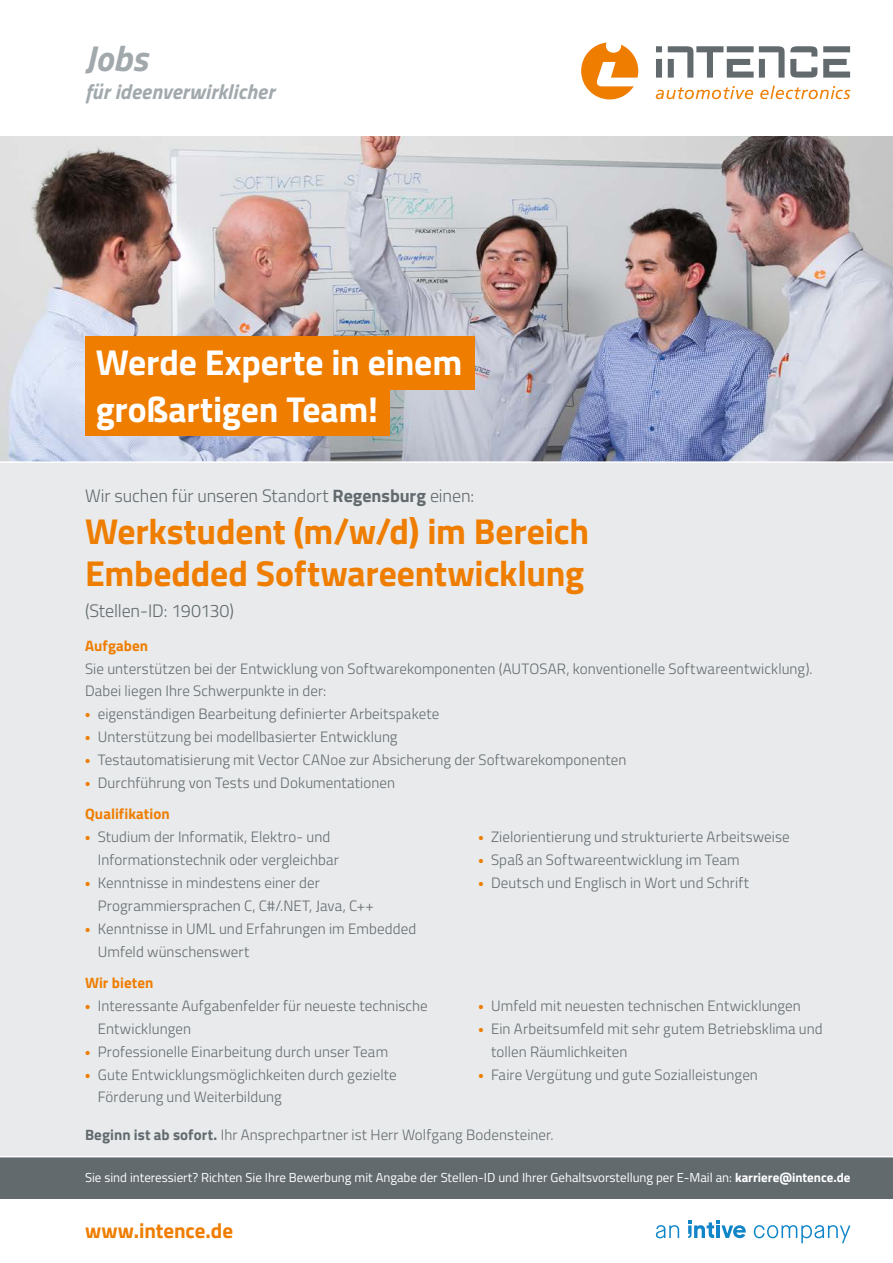
<style>
.page{position:relative;width:893px;height:1263px;background:#fff}
.page>*{position:absolute;margin:0;border:0;box-sizing:border-box;transform-origin:0 0}
.t1{font:700 36px/42px "Titillium Web";letter-spacing:-.005em;color:#ef7d00}
.t2{font:700 36px "Titillium Web";letter-spacing:-.005em;color:#fff}
.t3{font:italic 700 36px "Titillium Web";color:#a2a9ad}
.t4{font:italic 700 21px "Titillium Web";letter-spacing:.01em;color:#a2a9ad}
.t5{font:700 21px "Titillium Web";color:#ef7d00}
.t6{font:300 18px "Titillium Web";letter-spacing:-.005em;color:#626a6e}
.t7{font:300 15px/22.8px "Titillium Web";letter-spacing:.005em;color:#626a6e}
.t8{font:700 15px "Titillium Web";letter-spacing:.005em;color:#ef7d00}
.t9{font:12.9px "Titillium Web";color:#fff}
.s1{font-weight:700}
.s2{font-family:"Source Sans Pro";font-weight:700;color:#ef7d00}
.s3{font-weight:700;color:#ef7d00}
</style>
<div class="page">
<div style="left:0;top:136px;width:893px;height:1063px;background:#e8eaeb"></div>
<img style="left:0;top:136px;width:893px;height:325px">
<svg style="left:688px;top:1220px;width:58px;height:18px"></svg>
<svg style="left:754px;top:1225px;width:96px;height:18px"></svg>
<svg style="left:656px;top:1225px;width:23px;height:13px"></svg>
<svg style="left:656px;top:46px;width:6px;height:32px"></svg>
<svg style="left:668px;top:46px;width:149px;height:32px"></svg>
<svg style="left:823px;top:46px;width:27px;height:32px"></svg>
<svg style="left:581px;top:43px;width:57px;height:56px"></svg>
<svg style="left:656px;top:86px;width:194px;height:13px"></svg>
<div style="left:0;top:1157px;width:893px;height:42px;background:#626a6e"></div>
<hr style="left:0;top:461px;width:893px;height:2px;background:#fff">
<hr style="left:0;top:1156px;width:893px;height:1px;background:#fff">
<div style="left:85px;top:383px;width:304px;height:53px;background:#ef7d00"></div>
<div style="left:85px;top:336px;width:389px;height:53px;background:#ef7d00"></div>
<h1 class="t3" style="left:85px;top:30px;width:64px">Jobs</h1>
<h2 class="t4" style="left:85px;top:76px;width:191px">für ideenverwirklicher</h2>
<h1 class="t2" style="left:96px;top:335px;width:368px">Werde Experte in einem</h1>
<h1 class="t2" style="left:96px;top:381px;width:284px">großartigen Team!</h1>
<p class="t6" style="left:85px;top:482px;width:391px">Wir suchen für unseren Standort <span class="s1">Regensburg</span> einen:</p>
<h1 class="t1" style="left:85px;top:508px;width:506px">Werkstudent (m/w/d) im Bereich<br>Embedded Softwareentwicklung</h1>
<p class="t6" style="left:85px;top:598px;width:151px">(Stellen-ID: 190130)</p>
<p class="t8" style="left:85px;top:634px;width:65px">Aufgaben</p>
<p class="t7" style="left:85px;top:656px;width:729px">Sie unterstützen bei der Entwicklung von Softwarekomponenten (AUTOSAR, konventionelle Softwareentwicklung).<br>Dabei liegen Ihre Schwerpunkte in der:</p>
<p class="t7" style="left:85px;top:702px;width:356px"><span class="s2">•</span> eigenständigen Bearbeitung definierter Arbeitspakete</p>
<p class="t7" style="left:85px;top:725px;width:314px"><span class="s2">•</span> Unterstützung bei modellbasierter Entwicklung</p>
<p class="t7" style="left:85px;top:748px;width:543px"><span class="s2">•</span> Testautomatisierung mit Vector CANoe zur Absicherung der Softwarekomponenten</p>
<p class="t7" style="left:85px;top:766px;width:312px;line-height:31.3px"><span class="s2">•</span> Durchführung von Tests und Dokumentationen<br><span class="s3">Qualifikation</span></p>
<p class="t7" style="left:98px;top:825px;width:243px;text-indent:-13px"><span class="s2">•</span> Studium der Informatik, Elektro- und<br>Informationstechnik oder vergleichbar</p>
<p class="t7" style="left:98px;top:870px;width:277px;text-indent:-13px"><span class="s2">•</span> Kenntnisse in mindestens einer der<br>Programmiersprachen C, C#/.NET, Java, C++</p>
<p class="t7" style="left:98px;top:916px;width:320px;text-indent:-13px"><span class="s2">•</span> Kenntnisse in UML und Erfahrungen im Embedded<br>Umfeld wünschenswert</p>
<p class="t7" style="left:478px;top:825px;width:313px"><span class="s2">•</span> Zielorientierung und strukturierte Arbeitsweise</p>
<p class="t7" style="left:478px;top:848px;width:263px"><span class="s2">•</span> Spaß an Softwareentwicklung im Team</p>
<p class="t7" style="left:478px;top:870px;width:272px"><span class="s2">•</span> Deutsch und Englisch in Wort und Schrift</p>
<p class="t8" style="left:85px;top:971px;width:70px">Wir bieten</p>
<p class="t7" style="left:98px;top:993px;width:332px;text-indent:-13px"><span class="s2">•</span> Interessante Aufgabenfelder für neueste technische<br>Entwicklungen</p>
<p class="t7" style="left:85px;top:1039px;width:305px"><span class="s2">•</span> Professionelle Einarbeitung durch unser Team</p>
<p class="t7" style="left:98px;top:1062px;width:301px;text-indent:-13px"><span class="s2">•</span> Gute Entwicklungsmöglichkeiten durch gezielte<br>Förderung und Weiterbildung</p>
<p class="t7" style="left:478px;top:993px;width:324px"><span class="s2">•</span> Umfeld mit neuesten technischen Entwicklungen</p>
<p class="t7" style="left:491px;top:1016px;width:333px;text-indent:-13px"><span class="s2">•</span> Ein Arbeitsumfeld mit sehr gutem Betriebsklima und tollen Räumlichkeiten</p>
<p class="t7" style="left:478px;top:1062px;width:281px"><span class="s2">•</span> Faire Vergütung und gute Sozialleistungen</p>
<p class="t7" style="left:85px;top:1123px;width:470px"><span class="s1">Beginn ist ab sofort.</span> Ihr Ansprechpartner ist Herr Wolfgang Bodensteiner.</p>
<p class="t9" style="left:85px;top:1168px;width:767px">Sie sind interessiert? Richten Sie Ihre Bewerbung mit Angabe der Stellen-ID und Ihrer Gehaltsvorstellung per E-Mail an: <span class="s1">karriere@intence.de</span></p>
<h2 class="t5" style="left:85px;top:1215px;width:150px">www.intence.de</h2>
</div>
